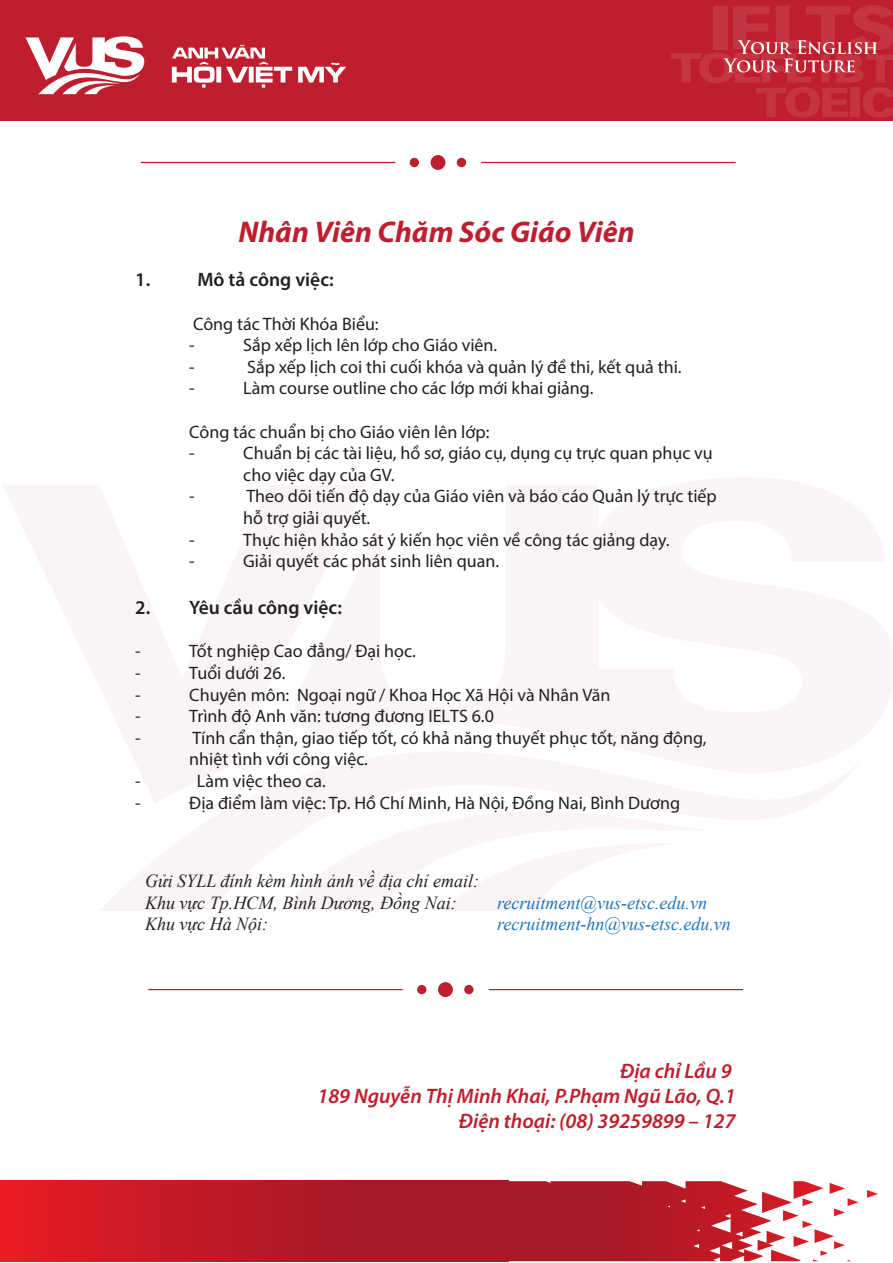
<style>
.page{position:relative;width:893px;height:1263px;background:#fff}
.page>*{position:absolute;margin:0;border:0;box-sizing:border-box;transform-origin:0 0}
.t1{font:italic 700 30px "Myriad Pro";color:#be1e2d}
.t2{font:italic 600 21px/25.2px "Myriad Pro";color:#be1e2d;text-align:right}
.t3{font:600 19.5px "Myriad Pro";color:#231f20}
.t4{font:italic 18.3px/21.6px "Times New Roman";color:#231f20}
.t5{font:italic 18.3px "Times New Roman";color:#1c75bc}
.t6{font:18px/21.6px "Myriad Pro";color:#231f20}
</style>
<div class="page">
<svg style="left:367px;top:477px;width:526px;height:262px;fill:#fbf4f5"></svg>
<svg style="left:3px;top:485px;width:364px;height:200px"></svg>
<svg style="left:99px;top:603px;width:761px;height:308px;fill:#fbf4f5"></svg>
<svg style="left:281px;top:777px;width:429px;height:134px"></svg>
<div style="left:0;top:0;width:893px;height:121px;background:#be1e2d"></div>
<svg style="left:25px;top:36px;width:321px;height:58px"></svg>
<svg style="left:671px;top:5px;width:222px;height:113px"></svg>
<div style="left:0;top:1181px;width:508px;height:80px;background:linear-gradient(to right,#e21c24,#991827)"></div>
<svg style="left:867px;top:1190px;width:11px;height:8px"></svg>
<svg style="left:486px;top:1181px;width:372px;height:80px"></svg>
<div style="left:431px;top:155px;width:14px;height:15px;background:#be1e2d;border-radius:50%"></div>
<div style="left:457px;top:158px;width:9px;height:9px;background:#be1e2d;border-radius:50%"></div>
<div style="left:410px;top:158px;width:9px;height:9px;background:#be1e2d;border-radius:50%"></div>
<hr style="left:481px;top:162px;width:255px;height:1px;background:#be1e2d">
<hr style="left:141px;top:162px;width:254px;height:1px;background:#be1e2d">
<div style="left:438px;top:982px;width:15px;height:15px;background:#be1e2d;border-radius:50%"></div>
<div style="left:464px;top:985px;width:10px;height:9px;background:#be1e2d;border-radius:50%"></div>
<div style="left:417px;top:985px;width:9px;height:9px;background:#be1e2d;border-radius:50%"></div>
<hr style="left:489px;top:989px;width:254px;height:1px;background:#be1e2d">
<hr style="left:148px;top:989px;width:255px;height:1px;background:#be1e2d">
<h1 class="t1" style="left:238px;top:212px;width:398px">Nhân Viên Chăm Sóc Giáo Viên</h1>
<p class="t3" style="left:135px;top:267px;width:17px">1.</p>
<p class="t3" style="left:197px;top:267px;width:138px">Mô tả công việc:</p>
<p class="t6" style="left:189px;top:312px;width:191px">Công tác Thời Khóa Biểu: -</p>
<p class="t6" style="left:243px;top:334px;width:256px">Sắp xếp lịch lên lớp cho Giáo viên.</p>
<p class="t6" style="left:189px;top:356px;width:7px">-</p>
<p class="t6" style="left:247px;top:356px;width:436px">Sắp xếp lịch coi thi cuối khóa và quản lý đề thi, kết quả thi.</p>
<p class="t6" style="left:189px;top:377px;width:7px">-</p>
<p class="t6" style="left:243px;top:377px;width:352px">Làm course outline cho các lớp mới khai giảng.</p>
<p class="t6" style="left:189px;top:420px;width:302px">Công tác chuẩn bị cho Giáo viên lên lớp: -</p>
<p class="t6" style="left:243px;top:442px;width:471px">Chuẩn bị các tài liệu, hồ sơ, giáo cụ, dụng cụ trực quan phục vụ cho việc dạy của GV.</p>
<p class="t6" style="left:189px;top:485px;width:7px">-</p>
<p class="t6" style="left:243px;top:485px;width:475px">Theo dõi tiến độ dạy của Giáo viên và báo cáo Quản lý trực tiếp hỗ trợ giải quyết.</p>
<p class="t6" style="left:189px;top:528px;width:7px">-</p>
<p class="t6" style="left:243px;top:528px;width:428px">Thực hiện khảo sát ý kiến học viên về công tác giảng dạy.</p>
<p class="t6" style="left:189px;top:550px;width:7px">-</p>
<p class="t6" style="left:243px;top:550px;width:257px">Giải quyết các phát sinh liên quan.</p>
<p class="t3" style="left:135px;top:595px;width:208px">2. Yêu cầu công việc:</p>
<p class="t6" style="left:135px;top:640px;width:7px">-</p>
<p class="t6" style="left:189px;top:640px;width:228px">Tốt nghiệp Cao đẳng/ Đại học.</p>
<p class="t6" style="left:135px;top:662px;width:7px">-</p>
<p class="t6" style="left:189px;top:662px;width:98px">Tuổi dưới 26.</p>
<p class="t6" style="left:135px;top:683px;width:7px">-</p>
<p class="t6" style="left:189px;top:683px;width:423px">Chuyên môn: Ngoại ngữ / Khoa Học Xã Hội và Nhân Văn</p>
<p class="t6" style="left:135px;top:705px;width:7px">-</p>
<p class="t6" style="left:189px;top:705px;width:306px">Trình độ Anh văn: tương đương IELTS 6.0</p>
<p class="t6" style="left:135px;top:726px;width:7px">-</p>
<p class="t6" style="left:189px;top:726px;width:519px">Tính cẩn thận, giao tiếp tốt, có khả năng thuyết phục tốt, năng động, nhiệt tình với công việc.</p>
<p class="t6" style="left:135px;top:770px;width:7px">-</p>
<p class="t6" style="left:197px;top:770px;width:130px">Làm việc theo ca.</p>
<p class="t6" style="left:135px;top:791px;width:7px">-</p>
<p class="t6" style="left:189px;top:791px;width:492px">Địa điểm làm việc: Tp. Hồ Chí Minh, Hà Nội, Đồng Nai, Bình Dương</p>
<p class="t4" style="left:145px;top:869px;width:336px">Gửi SYLL đính kèm hình ảnh về địa chỉ email:<br>Khu vực Tp.HCM, Bình Dương, Đồng Nai:</p>
<p class="t5" style="left:497px;top:890px;width:211px">recruitment@vus-etsc.edu.vn</p>
<p class="t4" style="left:145px;top:913px;width:125px">Khu vực Hà Nội:</p>
<p class="t5" style="left:497px;top:911px;width:235px">recruitment-hn@vus-etsc.edu.vn</p>
<p class="t2" style="left:317px;top:1057px;width:420px">Địa chỉ Lầu 9<br>189 Nguyễn Thị Minh Khai, P.Phạm Ngũ Lão, Q.1<br>Điện thoại: (08) 39259899 – 127</p>
</div>
